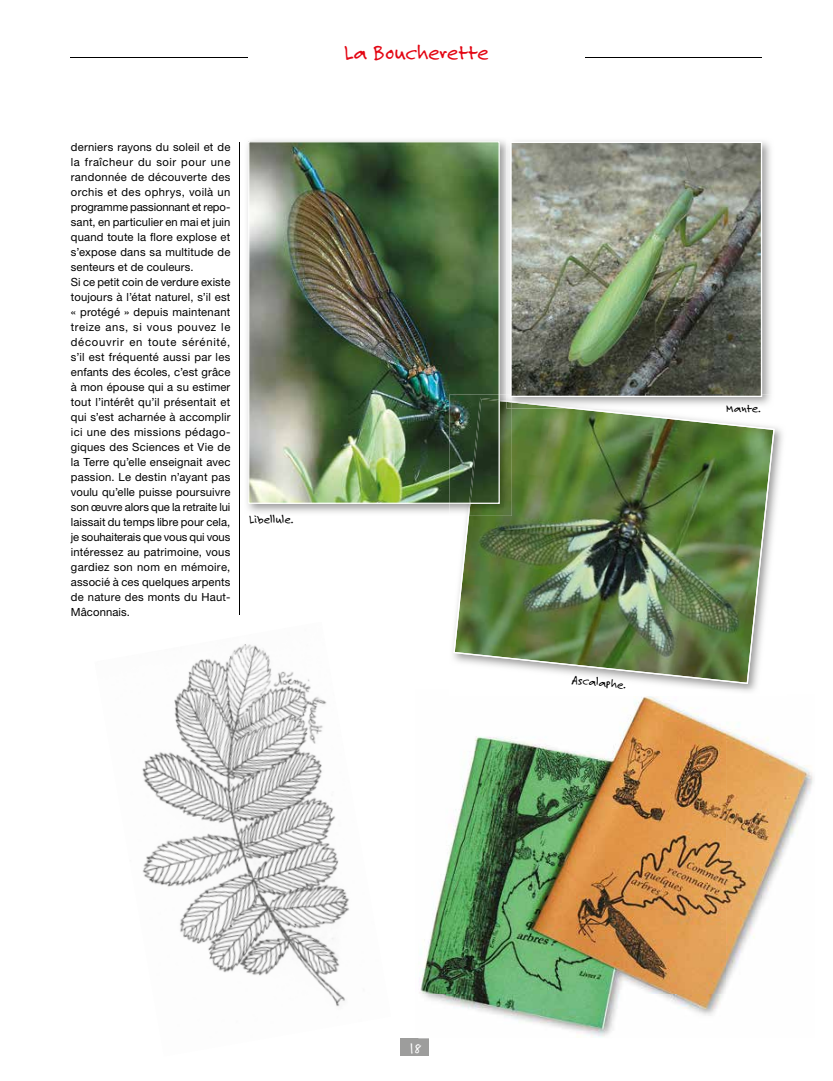
<style>
.page{position:relative;width:833px;height:1081px;background:#fff}
.page>*{position:absolute;margin:0;border:0;box-sizing:border-box;transform-origin:0 0}
.t1{font:22.5px "Felt Tip Roman";letter-spacing:-.01em;color:#e30613}
.t2{font:15px "Felt Tip Roman";color:#fff}
.t3{font:12.5px "Felt Tip Roman";color:#000}
.t4{font:11.25px/15px "Helvetica Neue";letter-spacing:.015em;color:#000}
</style>
<div class="page">
<hr style="left:71px;top:57px;width:691px;height:1px;background:#000">
<div style="left:400px;top:1038px;width:29px;height:18px;background:#9d9d9c"></div>
<hr style="left:239px;top:142px;width:1px;height:472px;background:#000">
<div style="left:248px;top:43px;width:337px;height:28px;background:#fff"></div>
<img style="left:670px;top:427px;width:113px;height:262px">
<img style="left:453px;top:408px;width:321px;height:276px">
<img style="left:512px;top:141px;width:259px;height:267px">
<img style="left:512px;top:401px;width:68px;height:7px">
<img style="left:512px;top:142px;width:250px;height:255px">
<img style="left:247px;top:140px;width:259px;height:373px">
<img style="left:449px;top:394px;width:57px;height:122px">
<img style="left:506px;top:408px;width:6px;height:108px">
<img style="left:468px;top:400px;width:38px;height:116px">
<img style="left:511px;top:143px;width:1px;height:251px">
<svg style="left:506px;top:394px;width:6px;height:14px"></svg>
<img style="left:248px;top:141px;width:252px;height:363px">
<img style="left:142px;top:644px;width:208px;height:363px">
<img style="left:419px;top:696px;width:394px;height:341px">
<p class="t4" style="left:71px;top:139px;width:161px">derniers rayons du soleil et de la fraîcheur du soir pour une randonnée de découverte des orchis et des ophrys, voilà un programme passionnant et repo&shy;sant, en particulier en mai et juin quand toute la flore explose et s’expose dans sa multitude de senteurs et de couleurs.<br>Si ce petit coin de verdure existe toujours à l’état naturel, s’il est « protégé » depuis maintenant treize ans, si vous pouvez le découvrir en toute sérénité, s’il est fréquenté aussi par les enfants des écoles, c’est grâce à mon épouse qui a su estimer tout l’intérêt qu’il présentait et qui s’est acharnée à accomplir ici une des missions pédago&shy;giques des Sciences et Vie de la Terre qu’elle enseignait avec passion. Le destin n’ayant pas voulu qu’elle puisse poursuivre son œuvre alors que la retraite lui laissait du temps libre pour cela, je souhaiterais que vous qui vous intéressez au patrimoine, vous gardiez son nom en mémoire, associé à ces quelques arpents de nature des monts du Haut-<br>Mâconnais.</p>
<p class="t3" style="left:249px;top:511px;width:46px">Libellule.</p>
<h1 class="t1" style="left:344px;top:38px;width:146px">La Boucherette</h1>
<p class="t3" style="left:572px;top:671px;width:56px;rotate:6deg">Ascalaphe.</p>
<p class="t3" style="left:726px;top:400px;width:36px">Mante.</p>
<h2 class="t2" style="left:408px;top:1039px;width:15px">18</h2>
</div>
